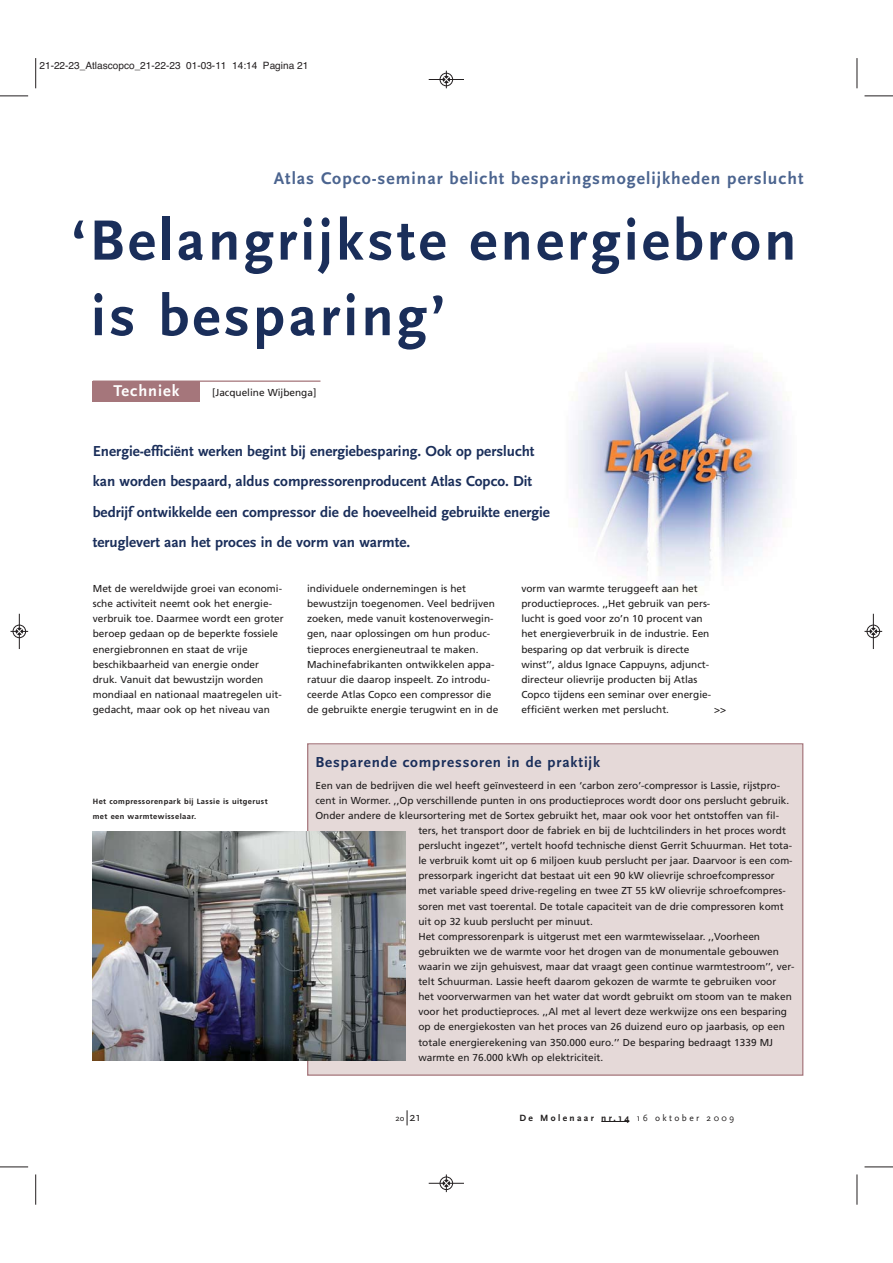
<style>
.page{position:relative;width:893px;height:1263px;background:#fff}
.page>*{position:absolute;margin:0;border:0;box-sizing:border-box;transform-origin:0 0}
.t1{font:700 59.25px/75.6px "Scala Sans";letter-spacing:.055em;color:#1a2e5a}
.t2{font:700 17.7px "Scala Sans";letter-spacing:.055em;color:#4b648f}
.t3{font:700 16.35px "Scala Sans";letter-spacing:.055em;color:#fff}
.t4{font:700 15.15px/30.3px "Scala Sans";color:#1a2e5a}
.t5{font:700 15.15px "Scala Sans";letter-spacing:.055em;color:#1a2e5a}
.t6{font:10.05px/15.1px "Frutiger";color:#201d1d}
.t7{font:10.05px "Helvetica";color:#231f20}
.t8{font:700 9.45px "Scala Sans";letter-spacing:.25em;color:#201d1d}
.t9{font:8.85px "Scala Sans";color:#201d1d}
.t10{font:700 7.5px/15.1px "Frutiger";letter-spacing:.055em;color:#201d1d}
.s1{font-size:12.6px}
.s2{font-weight:400}
</style>
<div class="page">
<img style="left:575px;top:350px;width:211px;height:228px">
<svg style="left:601px;top:1121px;width:28px;height:1px"></svg>
<svg style="left:407px;top:1110px;width:1px;height:15px"></svg>
<div style="left:93px;top:381px;width:107px;height:21px;background:#a5767b"></div>
<hr style="left:93px;top:381px;width:227px;height:1px;background:#a5767b">
<div style="left:308px;top:745px;width:494px;height:329px;background:#e5d9d8"></div>
<img style="left:93px;top:831px;width:313px;height:230px">
<hr style="left:35px;top:58px;width:1px;height:30px;background:#231f20">
<svg style="left:0;top:95px;width:28px;height:2px"></svg>
<hr style="left:857px;top:58px;width:1px;height:30px;background:#231f20">
<svg style="left:864px;top:95px;width:29px;height:2px"></svg>
<hr style="left:35px;top:1174px;width:1px;height:31px;background:#231f20">
<svg style="left:0;top:1167px;width:28px;height:1px"></svg>
<hr style="left:857px;top:1174px;width:1px;height:31px;background:#231f20">
<svg style="left:864px;top:1167px;width:29px;height:1px"></svg>
<hr style="left:429px;top:79px;width:35px;height:1px;background:#231f20">
<div style="left:440px;top:73px;width:13px;height:13px;border:1px solid #231f20;border-radius:50%"></div>
<svg style="left:443px;top:71px;width:6px;height:17px"></svg>
<hr style="left:429px;top:1183px;width:35px;height:1px;background:#231f20">
<div style="left:440px;top:1177px;width:13px;height:13px;border:1px solid #231f20;border-radius:50%"></div>
<svg style="left:443px;top:1174px;width:6px;height:18px"></svg>
<hr style="left:19px;top:614px;width:1px;height:35px;background:#231f20">
<div style="left:13px;top:625px;width:13px;height:13px;border:1px solid #231f20;border-radius:50%"></div>
<svg style="left:11px;top:628px;width:17px;height:7px"></svg>
<div style="left:866px;top:625px;width:14px;height:13px;border:1px solid #fff;border-radius:50%"></div>
<hr style="left:873px;top:614px;width:1px;height:35px;background:#231f20">
<div style="left:867px;top:625px;width:13px;height:13px;border:1px solid #231f20;border-radius:50%"></div>
<svg style="left:864px;top:628px;width:18px;height:7px"></svg>
<p class="t7" style="left:39px;top:62px;width:270px">21-22-23_Atlascopco_21-22-23 01-03-11 14:14 Pagina 21</p>
<h2 class="t2" style="left:274px;top:171px;width:531px">Atlas Copco-seminar belicht besparingsmogelijkheden perslucht</h2>
<h1 class="t1" style="left:91px;top:207px;width:707px;text-indent:-20px">‘Belangrijkste energiebron is besparing’</h1>
<h3 class="t3" style="left:113px;top:384px;width:67px">Techniek</h3>
<p class="t6" style="left:212px;top:385px;width:106px">[Jacqueline Wijbenga]</p>
<p class="t4" style="left:93px;top:437px;width:459px">Energie-efficiënt werken begint bij energiebesparing. Ook op perslucht kan worden bespaard, aldus compressorenproducent Atlas Copco. Dit bedrijf ontwikkelde een compressor die de hoeveelheid gebruikte energie teruglevert aan het proces in de vorm van warmte.</p>
<p class="t6" style="left:93px;top:582px;width:192px">Met de wereldwijde groei van economi&shy;sche activiteit neemt ook het energie&shy;verbruik toe. Daarmee wordt een groter beroep gedaan op de beperkte fossiele energiebronnen en staat de vrije beschikbaarheid van energie onder druk. Vanuit dat bewustzijn worden mondiaal en nationaal maatregelen uit&shy;gedacht, maar ook op het niveau van</p>
<p class="t6" style="left:307px;top:582px;width:193px">individuele ondernemingen is het bewustzijn toegenomen. Veel bedrijven zoeken, mede vanuit kostenoverwegin&shy;gen, naar oplossingen om hun produc&shy;tieproces energieneutraal te maken.<br>Machinefabrikanten ontwikkelen appa&shy;ratuur die daarop inspeelt. Zo introdu&shy;ceerde Atlas Copco een compressor die de gebruikte energie terugwint en in de</p>
<p class="t6" style="left:521px;top:582px;width:191px">vorm van warmte teruggeeft aan het productieproces. ,,Het gebruik van pers&shy;lucht is goed voor zo’n 10 procent van het energieverbruik in de industrie. Een besparing op dat verbruik is directe winst’’, aldus Ignace Cappuyns, adjunct&shy;directeur olievrije producten bij Atlas Copco tijdens een seminar over energie&shy;efficiënt werken met perslucht.</p>
<p class="t6" style="left:714px;top:703px;width:14px">&gt;&gt;</p>
<p class="t10" style="left:93px;top:794px;width:176px">Het compressorenpark bij Lassie is uitgerust met een warmtewisselaar.</p>
<h3 class="t5" style="left:315px;top:756px;width:286px">Besparende compressoren in de praktijk</h3>
<p class="t6" style="left:315px;top:778px;width:466px">Een van de bedrijven die wel heeft geïnvesteerd in een ‘carbon zero’-compressor is Lassie, rijstpro-</p>
<p class="t6" style="left:315px;top:793px;width:475px">cent in Wormer. ,,Op verschillende punten in ons productieproces wordt door ons perslucht gebruik.</p>
<p class="t6" style="left:315px;top:809px;width:465px">Onder andere de kleursortering met de Sortex gebruikt het, maar ook voor het ontstoffen van fil-</p>
<p class="t6" style="left:418px;top:824px;width:369px">ters, het transport door de fabriek en bij de luchtcilinders in het proces wordt</p>
<p class="t6" style="left:418px;top:839px;width:375px">perslucht ingezet’’, vertelt hoofd technische dienst Gerrit Schuurman. Het tota-</p>
<p class="t6" style="left:418px;top:854px;width:376px">le verbruik komt uit op 6 miljoen kuub perslucht per jaar. Daarvoor is een com-</p>
<p class="t6" style="left:418px;top:869px;width:358px">pressorpark ingericht dat bestaat uit een 90 kW olievrije schroefcompressor</p>
<p class="t6" style="left:418px;top:884px;width:369px">met variable speed drive-regeling en twee ZT 55 kW olievrije schroefcompres-</p>
<p class="t6" style="left:418px;top:899px;width:367px">soren met vast toerental. De totale capaciteit van de drie compressoren komt</p>
<p class="t6" style="left:418px;top:914px;width:176px">uit op 32 kuub perslucht per minuut.</p>
<p class="t6" style="left:418px;top:929px;width:343px">Het compressorenpark is uitgerust met een warmtewisselaar. ,,Voorheen</p>
<p class="t6" style="left:418px;top:945px;width:362px">gebruikten we de warmte voor het drogen van de monumentale gebouwen</p>
<p class="t6" style="left:418px;top:960px;width:378px">waarin we zijn gehuisvest, maar dat vraagt geen continue warmtestroom’’, ver-</p>
<p class="t6" style="left:418px;top:975px;width:359px">telt Schuurman. Lassie heeft daarom gekozen de warmte te gebruiken voor</p>
<p class="t6" style="left:418px;top:990px;width:375px">het voorverwarmen van het water dat wordt gebruikt om stoom van te maken</p>
<p class="t6" style="left:418px;top:1005px;width:370px">voor het productieproces. ,,Al met al levert deze werkwijze ons een besparing</p>
<p class="t6" style="left:418px;top:1020px;width:368px">op de energiekosten van het proces van 26 duizend euro op jaarbasis, op een</p>
<p class="t6" style="left:418px;top:1035px;width:356px">totale energierekening van 350.000 euro.’’ De besparing bedraagt 1339 MJ</p>
<p class="t6" style="left:418px;top:1050px;width:186px">warmte en 76.000 kWh op elektriciteit.</p>
<p class="t9" style="left:395px;top:1113px;width:27px">2o <span class="s1">21</span></p>
<p class="t8" style="left:519px;top:1114px;width:216px">De Molenaar nr.14 <span class="s2">16 oktober 2009</span></p>
</div>
